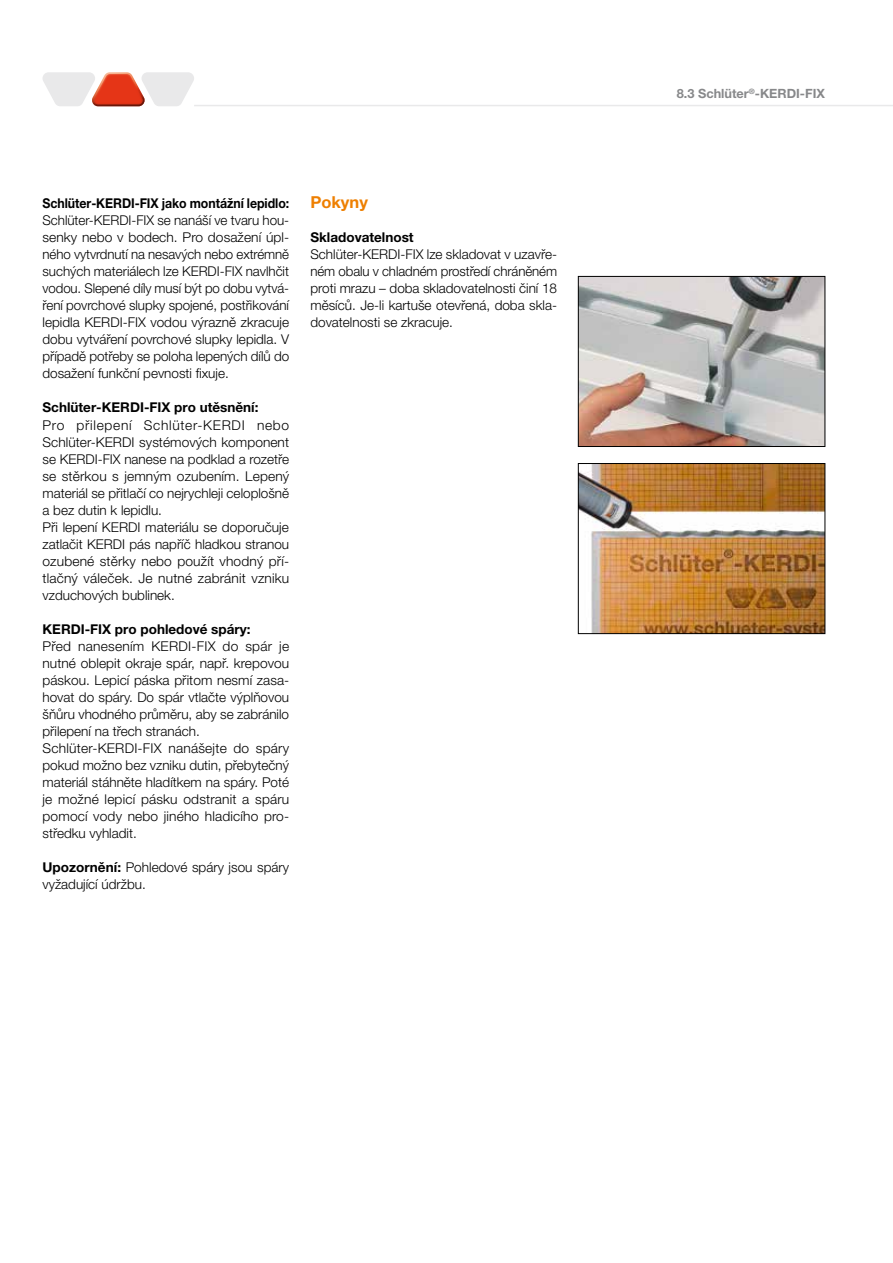
<style>
.page{position:relative;width:893px;height:1263px;background:#fff}
.page>*{position:absolute;margin:0;border:0;box-sizing:border-box;transform-origin:0 0}
.Überschrift{font:700 16.5px "Helvetica Neue LT Pro";color:#ee7f00}
.Fließtext{font:300 13.5px/17px "Helvetica Neue LT Pro";color:#000;text-align:justify}
.Fließtext-2{font:700 13.5px "Helvetica Neue LT Pro";color:#000}
.Fließtext-3{font:700 13.5px "Helvetica Neue LT Pro";color:#000;scale:.92 1}
.Unter-Überschrift{font:700 13.5px "Helvetica Neue LT Pro";color:#000}
.Seitentitel{font:700 12.75px "Helvetica Neue LT Pro";color:#87888a}
.s1{font-weight:700}
</style>
<div class="page">
<img style="left:580px;top:465px;width:243px;height:167px">
<div style="left:578px;top:463px;width:247px;height:171px;border:1px solid #000"></div>
<img style="left:580px;top:278px;width:243px;height:167px">
<div style="left:578px;top:276px;width:247px;height:171px;border:1px solid #000"></div>
<hr style="left:194px;top:105px;width:699px;height:1px;background:#e9e9ea">
<svg style="left:43px;top:72px;width:151px;height:34px"></svg>
<p class="Fließtext-3" style="left:43px;top:195px;width:270px">Schlüter-KERDI-FIX jako montážní lepidlo:</p>
<p class="Fließtext" style="left:43px;top:212px;width:248px">Schlüter-KERDI-FIX se nanáší ve tvaru hou&shy;senky nebo v bodech. Pro dosažení úpl&shy;ného vytvrdnutí na nesavých nebo extrémně suchých materiálech lze KERDI-FIX navlhčit vodou. Slepené díly musí být po dobu vytvá&shy;ření povrchové slupky spojené, postřikování lepidla KERDI-FIX vodou výrazně zkracuje dobu vytváření povrchové slupky lepidla. V případě potřeby se poloha lepených dílů do dosažení funkční pevnosti fixuje.</p>
<p class="Fließtext-2" style="left:43px;top:399px;width:217px">Schlüter-KERDI-FIX pro utěsnění:</p>
<p class="Fließtext" style="left:43px;top:416px;width:248px">Pro přilepení Schlüter-KERDI nebo Schlüter-KERDI systémových komponent se KERDI-FIX nanese na podklad a rozetře se stěrkou s jemným ozubením. Lepený materiál se přitlačí co nejrychleji celoplošně a bez dutin k lepidlu.</p>
<p class="Fließtext" style="left:43px;top:518px;width:248px">Při lepení KERDI materiálu se doporučuje zatlačit KERDI pás napříč hladkou stranou ozubené stěrky nebo použít vhodný pří&shy;tlačný váleček. Je nutné zabránit vzniku vzduchových bublinek.</p>
<p class="Fließtext-2" style="left:43px;top:620px;width:209px">KERDI-FIX pro pohledové spáry:</p>
<p class="Fließtext" style="left:43px;top:637px;width:248px">Před nanesením KERDI-FIX do spár je nutné oblepit okraje spár, např. krepovou páskou. Lepicí páska přitom nesmí zasa&shy;hovat do spáry. Do spár vtlačte výplňovou šňůru vhodného průměru, aby se zabránilo přilepení na třech stranách.</p>
<p class="Fließtext" style="left:43px;top:739px;width:248px">Schlüter-KERDI-FIX nanášejte do spáry pokud možno bez vzniku dutin, přebytečný materiál stáhněte hladítkem na spáry. Poté je možné lepicí pásku odstranit a spáru pomocí vody nebo jiného hladicího pro&shy;středku vyhladit.</p>
<p class="Fließtext" style="left:43px;top:858px;width:248px"><span class="s1">Upozornění:</span> Pohledové spáry jsou spáry vyžadující údržbu.</p>
<p class="Überschrift" style="left:310px;top:192px;width:59px">Pokyny</p>
<p class="Unter-Überschrift" style="left:310px;top:229px;width:105px">Skladovatelnost</p>
<p class="Fließtext" style="left:310px;top:246px;width:248px">Schlüter-KERDI-FIX lze skladovat v uzavře&shy;ném obalu v chladném prostředí chráněném proti mrazu – doba skladovatelnosti činí 18 měsíců. Je-li kartuše otevřená, doba skla&shy;dovatelnosti se zkracuje.</p>
<p class="Seitentitel" style="left:677px;top:86px;width:150px">8.3 Schlüter<sup>®</sup>-KERDI-FIX</p>
</div>
